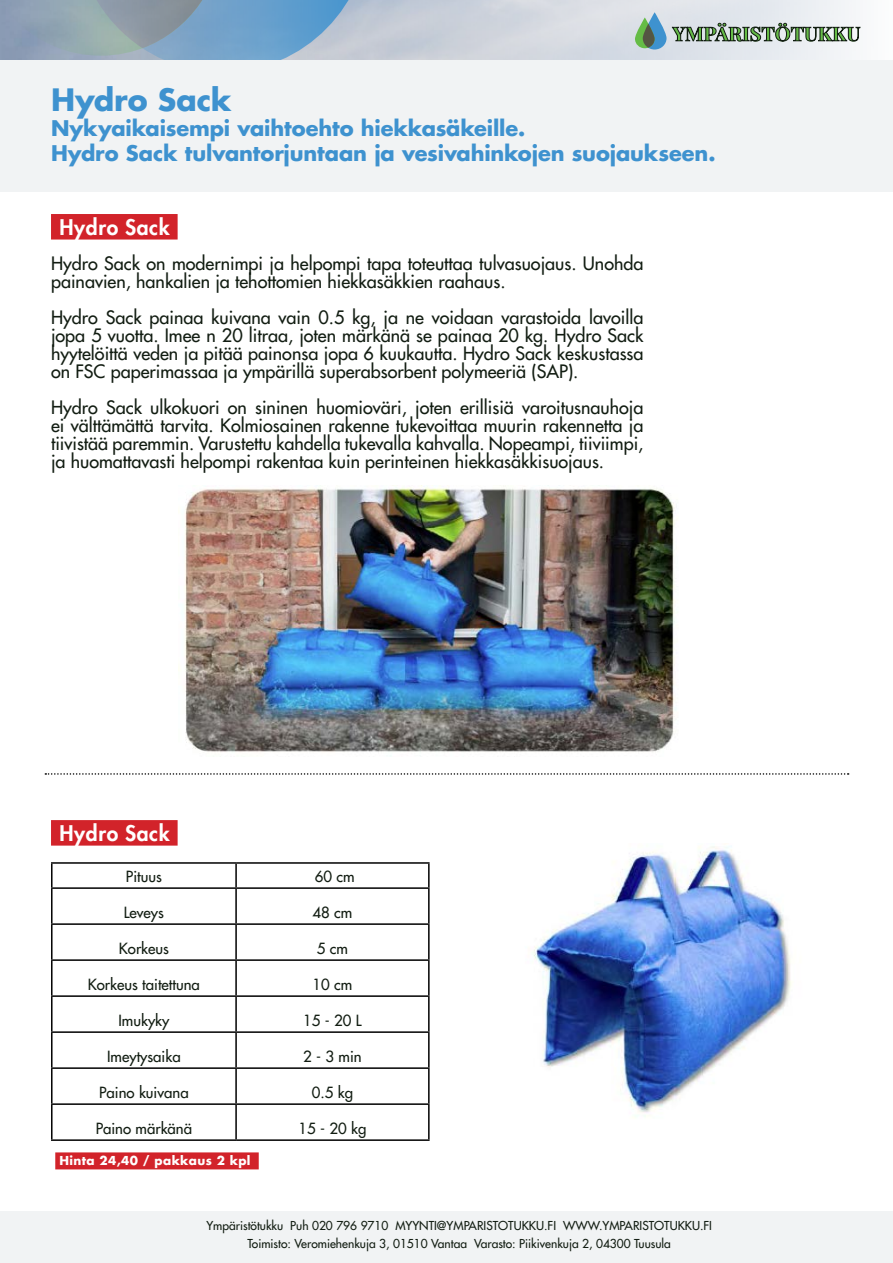
<style>
.page{position:relative;width:893px;height:1263px;background:#fff}
.page>*{position:absolute;margin:0;border:0;box-sizing:border-box;transform-origin:0 0}
.t1{font:700 30px "Futura LT";letter-spacing:-.005em;color:#3e92cf}
.t2{font:700 21px "Futura LT";letter-spacing:-.005em;color:#3e92cf}
.Product_info_backgro{font:800 21px "Futura LT";letter-spacing:.03em;color:#fff}
.t3{font:700 19.2px "Playfair Display";color:#65bc46;scale:1.05 1}
.Content_main{font:18px/18px "Futura LT";color:#121d12;text-align:justify}
.Content_main-2{font:15px "Futura LT";color:#121d12}
.Product_info{font:12px "Futura LT";color:#121d12}
.Product_info_backgro-2{font:700 12px "Futura LT";letter-spacing:.03em;color:#fff}
</style>
<div class="page">
<div style="left:0;top:1212px;width:893px;height:51px;background:#f1f3f4"></div>
<img style="left:370px;top:0;width:491px;height:60px">
<svg style="left:643px;top:12px;width:23px;height:38px"></svg>
<svg style="left:635px;top:17px;width:20px;height:31px"></svg>
<svg style="left:643px;top:24px;width:12px;height:24px"></svg>
<svg style="left:672px;top:23px;width:188px;height:18px;background:#a5abab"></svg>
<svg style="left:0;top:0;width:370px;height:60px;background:#88a6be"></svg>
<div style="left:0;top:60px;width:893px;height:131px;background:#f1f3f4"></div>
<div style="left:51px;top:214px;width:127px;height:26px;background:#d2232a"></div>
<div style="left:51px;top:820px;width:127px;height:26px;background:#d2232a"></div>
<svg style="left:45px;top:773px;width:804px;height:2px"></svg>
<hr style="left:51px;top:862px;width:185px;height:2px;background:#000">
<hr style="left:51px;top:864px;width:2px;height:23px;background:#000">
<hr style="left:236px;top:862px;width:194px;height:2px;background:#000">
<hr style="left:235px;top:864px;width:2px;height:23px;background:#000">
<hr style="left:428px;top:864px;width:2px;height:23px;background:#000">
<hr style="left:51px;top:887px;width:185px;height:2px;background:#000">
<hr style="left:51px;top:889px;width:2px;height:34px;background:#000">
<hr style="left:236px;top:887px;width:194px;height:2px;background:#000">
<hr style="left:235px;top:889px;width:2px;height:34px;background:#000">
<hr style="left:428px;top:889px;width:2px;height:34px;background:#000">
<hr style="left:51px;top:923px;width:185px;height:2px;background:#000">
<hr style="left:51px;top:925px;width:2px;height:34px;background:#000">
<hr style="left:236px;top:923px;width:194px;height:2px;background:#000">
<hr style="left:235px;top:925px;width:2px;height:34px;background:#000">
<hr style="left:428px;top:925px;width:2px;height:34px;background:#000">
<hr style="left:51px;top:959px;width:185px;height:2px;background:#000">
<hr style="left:51px;top:961px;width:2px;height:34px;background:#000">
<hr style="left:236px;top:959px;width:194px;height:2px;background:#000">
<hr style="left:235px;top:961px;width:2px;height:34px;background:#000">
<hr style="left:428px;top:961px;width:2px;height:34px;background:#000">
<hr style="left:51px;top:995px;width:185px;height:2px;background:#000">
<hr style="left:51px;top:997px;width:2px;height:34px;background:#000">
<hr style="left:236px;top:995px;width:194px;height:2px;background:#000">
<hr style="left:235px;top:997px;width:2px;height:34px;background:#000">
<hr style="left:428px;top:997px;width:2px;height:34px;background:#000">
<hr style="left:51px;top:1031px;width:185px;height:2px;background:#000">
<hr style="left:51px;top:1033px;width:2px;height:34px;background:#000">
<hr style="left:236px;top:1031px;width:194px;height:2px;background:#000">
<hr style="left:235px;top:1033px;width:2px;height:34px;background:#000">
<hr style="left:428px;top:1033px;width:2px;height:34px;background:#000">
<hr style="left:51px;top:1067px;width:185px;height:2px;background:#000">
<hr style="left:51px;top:1069px;width:2px;height:34px;background:#000">
<hr style="left:236px;top:1067px;width:194px;height:2px;background:#000">
<hr style="left:235px;top:1069px;width:2px;height:34px;background:#000">
<hr style="left:428px;top:1069px;width:2px;height:34px;background:#000">
<hr style="left:51px;top:1103px;width:185px;height:2px;background:#000">
<hr style="left:51px;top:1105px;width:2px;height:34px;background:#000">
<hr style="left:236px;top:1103px;width:194px;height:2px;background:#000">
<hr style="left:235px;top:1105px;width:2px;height:34px;background:#000">
<hr style="left:428px;top:1105px;width:2px;height:34px;background:#000">
<hr style="left:51px;top:1139px;width:185px;height:2px;background:#000">
<hr style="left:236px;top:1139px;width:194px;height:2px;background:#000">
<img style="left:178px;top:485px;width:498px;height:267px">
<img style="left:533px;top:846px;width:259px;height:267px">
<div style="left:775px;top:1080px;width:73px;height:44px;background:#fff"></div>
<div style="left:55px;top:1152px;width:204px;height:17px;background:#d2232a"></div>
<p class="t3" style="left:673px;top:22px;width:180px">YMPÄRISTÖTUKKU</p>
<p class="t1" style="left:51px;top:80px;width:182px">Hydro Sack</p>
<p class="t2" style="left:51px;top:114px;width:476px">Nykyaikaisempi vaihtoehto hiekkasäkeille.</p>
<p class="t2" style="left:51px;top:139px;width:666px">Hydro Sack tulvantorjuntaan ja vesivahinkojen suojaukseen.</p>
<p class="Product_info_backgro" style="left:60px;top:213px;width:112px">Hydro Sack</p>
<p class="Content_main" style="left:51px;top:254px;width:594px">Hydro Sack on modernimpi ja helpompi tapa toteuttaa tulvasuojaus. Unohda painavien, hankalien ja tehottomien hiekkasäkkien raahaus.</p>
<p class="Content_main" style="left:51px;top:308px;width:594px">Hydro Sack painaa kuivana vain 0.5 kg, ja ne voidaan varastoida lavoilla jopa 5 vuotta. Imee n 20 litraa, joten märkänä se painaa 20 kg. Hydro Sack hyytelöittä veden ja pitää painonsa jopa 6 kuukautta. Hydro Sack keskustassa on FSC paperimassaa ja ympärillä superabsorbent polymeeriä (SAP).</p>
<p class="Content_main" style="left:51px;top:398px;width:594px">Hydro Sack ulkokuori on sininen huomioväri, joten erillisiä varoitusnauhoja ei välttämättä tarvita. Kolmiosainen rakenne tukevoittaa muurin rakennetta ja tiivistää paremmin. Varustettu kahdella tukevalla kahvalla. Nopeampi, tiiviimpi, ja huomattavasti helpompi rakentaa kuin perinteinen hiekkasäkkisuojaus.</p>
<p class="Product_info_backgro" style="left:60px;top:819px;width:112px">Hydro Sack</p>
<p class="Content_main-2" style="left:126px;top:867px;width:37px">Pituus</p>
<p class="Content_main-2" style="left:315px;top:867px;width:41px">60 cm</p>
<p class="Content_main-2" style="left:124px;top:903px;width:42px">Leveys</p>
<p class="Content_main-2" style="left:313px;top:903px;width:41px">48 cm</p>
<p class="Content_main-2" style="left:119px;top:939px;width:52px">Korkeus</p>
<p class="Content_main-2" style="left:317px;top:939px;width:33px">5 cm</p>
<p class="Content_main-2" style="left:88px;top:975px;width:114px">Korkeus taitettuna</p>
<p class="Content_main-2" style="left:313px;top:975px;width:41px">10 cm</p>
<p class="Content_main-2" style="left:118px;top:1011px;width:53px">Imukyky</p>
<p class="Content_main-2" style="left:303px;top:1011px;width:60px">15 - 20 L</p>
<p class="Content_main-2" style="left:107px;top:1047px;width:75px">Imeytysaika</p>
<p class="Content_main-2" style="left:303px;top:1047px;width:60px">2 - 3 min</p>
<p class="Content_main-2" style="left:99px;top:1083px;width:91px">Paino kuivana</p>
<p class="Content_main-2" style="left:312px;top:1083px;width:43px">0.5 kg</p>
<p class="Content_main-2" style="left:96px;top:1119px;width:98px">Paino märkänä</p>
<p class="Content_main-2" style="left:298px;top:1119px;width:69px">15 - 20 kg</p>
<p class="Product_info_backgro-2" style="left:60px;top:1153px;width:193px">Hinta 24,40 / pakkaus 2 kpl</p>
<p class="Product_info" style="left:206px;top:1218px;width:507px">Ympäristötukku Puh 020 796 9710 MYYNTI@YMPARISTOTUKKU.FI WWW.YMPARISTOTUKKU.FI</p>
<p class="Product_info" style="left:248px;top:1236px;width:425px">Toimisto: Veromiehenkuja 3, 01510 Vantaa Varasto: Piikivenkuja 2, 04300 Tuusula</p>
</div>
